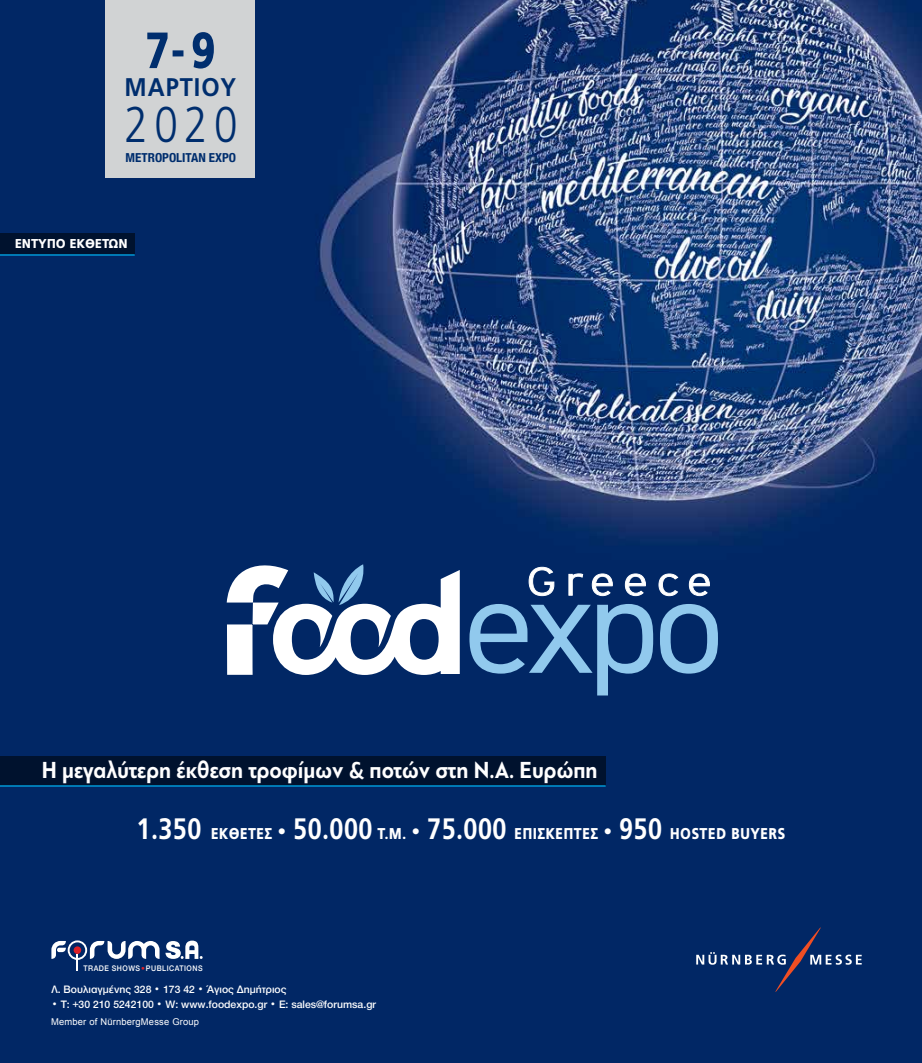
<style>
.page{position:relative;width:922px;height:1063px;background:#fff}
.page>*{position:absolute;margin:0;border:0;box-sizing:border-box;transform-origin:0 0}
.t1{font:300 50.25px "PF Catalog";color:#002e6e;scale:.84 1}
.t2{font:47px "PF Catalog";color:#002e6e;scale:.85 1}
.t3{font:700 25.5px "PF Catalog";letter-spacing:.04em;color:#002e6e;scale:.92 1}
.t4{font:700 24.38px "PF Bague Sans Pro";color:#fff;scale:.89 1}
.t5{font:900 15.62px "PF Catalog";letter-spacing:.02em;color:#fff;scale:.85 1}
.t6{font:900 12.88px "PF Catalog";letter-spacing:-.01em;color:#fff;scale:.95 1}
.t7{font:700 condensed 12.38px "Helvetica Neue";color:#002e6e;scale:1.05 1}
.t8{font:500 11.12px "Helvetica Neue Greek";color:#fff}
.t9{font:9.38px "Arial";letter-spacing:.02em;color:#fff}
.t10{font:500 7.75px "Helvetica Neue";letter-spacing:.07em;color:#fff;scale:.91 1}
.s1{font-size:37.38px}
.s2{font-weight:700;font-size:29.5px}
.s3{font-family:"PFDIN Display Pro";font-weight:700;font-size:20px}
.s4{color:#de2027}
.s5{font-weight:300}
</style>
<div class="page">
<img style="left:0;top:0;width:921px;height:1063px">
<svg style="left:528px;top:567px;width:26px;height:29px"></svg>
<svg style="left:568px;top:574px;width:15px;height:22px"></svg>
<svg style="left:591px;top:574px;width:21px;height:22px"></svg>
<svg style="left:624px;top:574px;width:21px;height:22px"></svg>
<svg style="left:658px;top:574px;width:20px;height:22px"></svg>
<svg style="left:688px;top:574px;width:21px;height:22px"></svg>
<svg style="left:227px;top:559px;width:232px;height:116px"></svg>
<svg style="left:469px;top:604px;width:184px;height:91px;background:#325e93"></svg>
<svg style="left:659px;top:604px;width:58px;height:70px;background:#416fa1"></svg>
<div style="left:0;top:756px;width:605px;height:30px;background:#00122e"></div>
<hr style="left:0;top:785px;width:605px;height:2px;background:#00aeef">
<div style="left:106px;top:0;width:149px;height:177px;background:#d1d3d4"></div>
<svg style="left:147px;top:32px;width:21px;height:37px"></svg>
<div style="left:172px;top:50px;width:11px;height:6px;border:3px solid #002e6e"></div>
<svg style="left:192px;top:32px;width:22px;height:37px"></svg>
<svg style="left:51px;top:941px;width:15px;height:18px"></svg>
<svg style="left:90px;top:941px;width:69px;height:18px"></svg>
<svg style="left:165px;top:941px;width:37px;height:18px"></svg>
<div style="left:68px;top:940px;width:19px;height:20px;border:2px solid #fff;border-radius:50%"></div>
<svg style="left:73px;top:946px;width:8px;height:8px"></svg>
<svg style="left:77px;top:949px;width:2px;height:22px"></svg>
<svg style="left:696px;top:927px;width:165px;height:65px;background:#14336b"></svg>
<div style="left:0;top:234px;width:135px;height:21px;background:#00122e"></div>
<hr style="left:0;top:254px;width:135px;height:2px;background:#00aeef">
<h2 class="t2" style="left:146px;top:23px;width:81px">7<span class="s1">-</span>9</h2>
<h1 class="t1" style="left:125px;top:96px;width:136px">2020</h1>
<h3 class="t3" style="left:125px;top:72px;width:123px">ΜΑΡΤΙΟΥ</h3>
<p class="t7" style="left:126px;top:147px;width:107px">METROPOLITAN EXPO</p>
<p class="t6" style="left:15px;top:236px;width:120px">ΕΝΤΥΠΟ ΕΚΘΕΤΩΝ</p>
<h3 class="t4" style="left:42px;top:755px;width:626px">H μεγαλύτερη έκθεση τροφίμων &amp; ποτών στη Ν.Α. Ευρώπη</h3>
<h3 class="t5" style="left:137px;top:824px;width:764px"><span class="s2">1.350</span> ΕΚΘΕΤΕΣ <span class="s3">•</span> <span class="s2">50.000</span> T.M. <span class="s3">•</span> <span class="s2">75.000</span> ΕΠΙΣΚΕΠΤΕΣ <span class="s3">•</span> <span class="s2">950</span> HOSTED BUYERS</h3>
<p class="t10" style="left:83px;top:962px;width:132px">TRADE SHOWS<span class="s4">•</span>PUBLICATIONS</p>
<p class="t8" style="left:51px;top:984px;width:236px">Λ. Βουλιαγμένης 328 <span class="s5">•</span> 173 42 <span class="s5">•</span> Άγιος Δημήτριος</p>
<p class="t8" style="left:51px;top:998px;width:326px"><span class="s5">•</span> Τ: +30 210 5242100 <span class="s5">•</span> W: www.foοdexpo.gr <span class="s5">•</span> E: sales@forumsa.gr</p>
<p class="t9" style="left:51px;top:1015px;width:150px">Member of NürnbergMesse Group</p>
</div>
